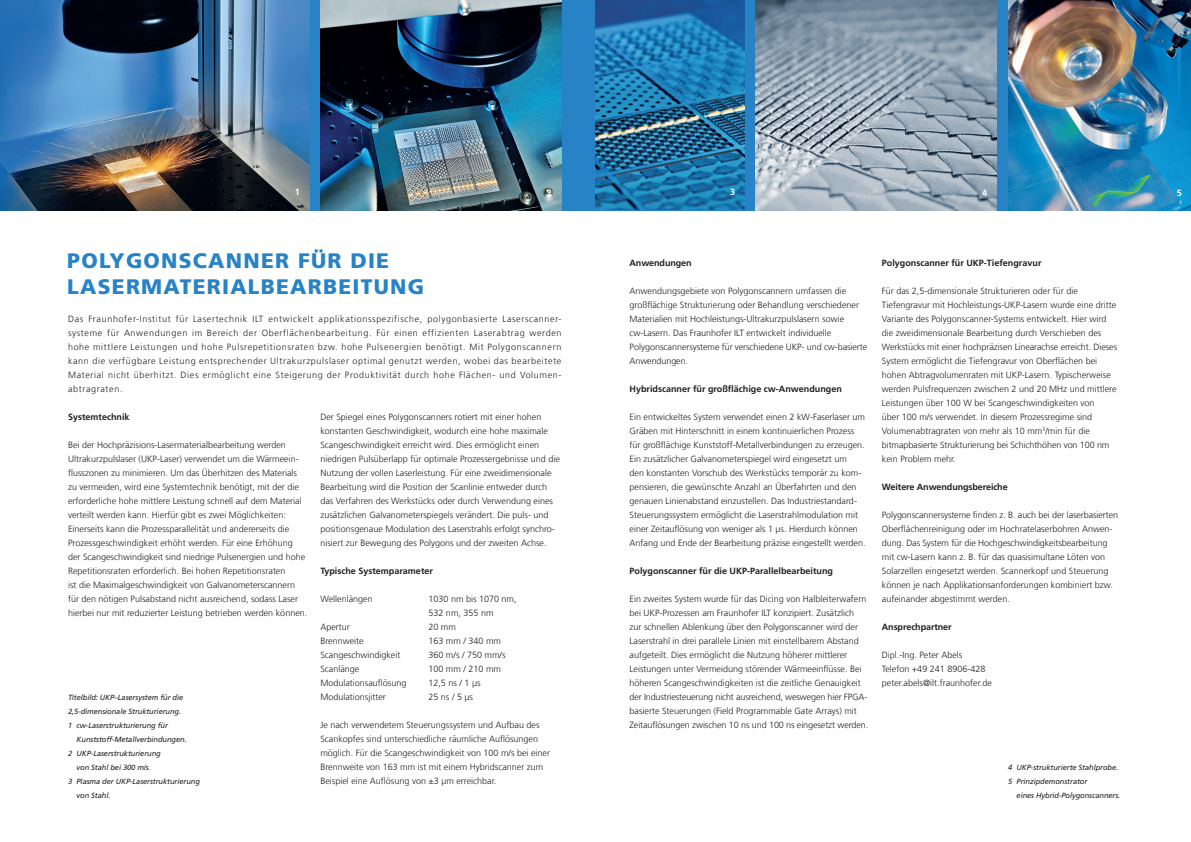
<style>
.page{position:relative;width:1191px;height:842px;background:#fff}
.page>*{position:absolute;margin:0;border:0;box-sizing:border-box;transform-origin:0 0}
.t1{font:900 21px/26px "Frutiger LT Com";letter-spacing:.06em;color:#2783c5}
.t2{font:300 9px/14px "Frutiger LT Com";color:#231f20}
.t3{font:700 9px "Frutiger LT Com";color:#231f20}
.t4{font:700 9px "Frutiger LT Com";color:#fff}
.t5{font:italic 7.5px/14px "Frutiger LT Com";letter-spacing:-.01em;color:#231f20}
</style>
<div class="page">
<div style="left:0;top:0;width:1191px;height:210px;background:#2783c5"></div>
<img style="left:595px;top:0;width:149px;height:210px">
<img style="left:755px;top:0;width:241px;height:210px">
<img style="left:1008px;top:0;width:183px;height:210px">
<img style="left:320px;top:0;width:241px;height:210px">
<img style="left:0;top:0;width:309px;height:210px">
<p class="t4" style="left:295px;top:187px;width:7px">1</p>
<p class="t4" style="left:547px;top:188px;width:7px">2</p>
<p class="t4" style="left:730px;top:187px;width:7px">3</p>
<p class="t4" style="left:982px;top:187px;width:7px">4</p>
<p class="t4" style="left:1176px;top:188px;width:7px">5</p>
<h1 class="t1" style="left:67px;top:247px;width:358px">POLYGONSCANNER FÜR DIE<br>LASERMATERIALBEARBEITUNG</h1>
<p class="t2" style="left:68px;top:312px;width:495px;text-align:justify">Das Fraunhofer-Institut für Lasertechnik ILT entwickelt applikationsspezifische, polygonbasierte Laserscanner&shy;systeme für Anwendungen im Bereich der Oberflächenbearbeitung. Für einen effizienten Laserabtrag werden hohe mittlere Leistungen und hohe Pulsrepetitionsraten bzw. hohe Pulsenergien benötigt. Mit Polygonscannern kann die verfügbare Leistung entsprechender Ultrakurzpulslaser optimal genutzt werden, wobei das bearbeitete Material nicht überhitzt. Dies ermöglicht eine Steigerung der Produktivität durch hohe Flächen- und Volumen&shy;abtragraten.</p>
<p class="t3" style="left:68px;top:412px;width:63px">Systemtechnik</p>
<p class="t2" style="left:68px;top:438px;width:241px">Bei der Hochpräzisions-Lasermaterialbearbeitung werden Ultrakurzpulslaser (UKP-Laser) verwendet um die Wärmeein&shy;flusszonen zu minimieren. Um das Überhitzen des Materials zu vermeiden, wird eine Systemtechnik benötigt, mit der die erforderliche hohe mittlere Leistung schnell auf dem Material verteilt werden kann. Hierfür gibt es zwei Möglichkeiten:<br>Einerseits kann die Prozessparallelität und andererseits die Prozessgeschwindigkeit erhöht werden. Für eine Erhöhung der Scangeschwindigkeit sind niedrige Pulsenergien und hohe Repetitionsraten erforderlich. Bei hohen Repetitionsraten<br>ist die Maximalgeschwindigkeit von Galvanometerscannern für den nötigen Pulsabstand nicht ausreichend, sodass Laser hierbei nur mit reduzierter Leistung betrieben werden können.</p>
<p class="t2" style="left:320px;top:410px;width:241px">Der Spiegel eines Polygonscanners rotiert mit einer hohen konstanten Geschwindigkeit, wodurch eine hohe maximale Scangeschwindigkeit erreicht wird. Dies ermöglicht einen niedrigen Pulsüberlapp für optimale Prozessergebnisse und die Nutzung der vollen Laserleistung. Für eine zweidimensionale Bearbeitung wird die Position der Scanlinie entweder durch das Verfahren des Werkstücks oder durch Verwendung eines zusätzlichen Galvanometerspiegels verändert. Die puls- und positionsgenaue Modulation des Laserstrahls erfolgt synchro&shy;nisiert zur Bewegung des Polygons und der zweiten Achse.</p>
<p class="t3" style="left:320px;top:566px;width:114px">Typische Systemparameter</p>
<p class="t2" style="left:320px;top:592px;width:54px">Wellenlängen</p>
<p class="t2" style="left:428px;top:592px;width:90px">1030 nm bis 1070 nm,<br>532 nm, 355 nm</p>
<p class="t2" style="left:320px;top:620px;width:31px">Apertur</p>
<p class="t2" style="left:428px;top:620px;width:29px">20 mm</p>
<p class="t2" style="left:320px;top:634px;width:45px">Brennweite</p>
<p class="t2" style="left:428px;top:634px;width:74px">163 mm / 340 mm</p>
<p class="t2" style="left:320px;top:648px;width:82px">Scangeschwindigkeit</p>
<p class="t2" style="left:428px;top:648px;width:79px">360 m/s / 750 mm/s</p>
<p class="t2" style="left:320px;top:662px;width:41px">Scanlänge</p>
<p class="t2" style="left:428px;top:662px;width:74px">100 mm / 210 mm</p>
<p class="t2" style="left:320px;top:676px;width:88px">Modulationsauflösung</p>
<p class="t2" style="left:428px;top:676px;width:54px">12,5 ns / 1 μs</p>
<p class="t2" style="left:320px;top:690px;width:67px">Modulationsjitter</p>
<p class="t2" style="left:428px;top:690px;width:46px">25 ns / 5 μs</p>
<p class="t2" style="left:320px;top:718px;width:231px">Je nach verwendetem Steuerungssystem und Aufbau des Scankopfes sind unterschiedliche räumliche Auflösungen möglich. Für die Scangeschwindigkeit von 100 m/s bei einer Brennweite von 163 mm ist mit einem Hybridscanner zum Beispiel eine Auflösung von ±3 µm erreichbar.</p>
<p class="t5" style="left:68px;top:690px;width:117px">Titelbild: UKP–Lasersystem für die<br>2,5-dimensionale Strukturierung.<br>1 cw-Laserstrukturierung für</p>
<p class="t5" style="left:77px;top:732px;width:112px">Kunststoff-Metallverbindungen.</p>
<p class="t5" style="left:68px;top:746px;width:94px">2 UKP-Laserstrukturierung</p>
<p class="t5" style="left:77px;top:760px;width:76px">von Stahl bei 300 m/s.</p>
<p class="t5" style="left:68px;top:774px;width:133px">3 Plasma der UKP-Laserstrukturierung</p>
<p class="t5" style="left:77px;top:788px;width:35px">von Stahl.</p>
<p class="t3" style="left:629px;top:258px;width:64px">Anwendungen</p>
<p class="t2" style="left:629px;top:284px;width:239px">Anwendungsgebiete von Polygonscannern umfassen die großflächige Strukturierung oder Behandlung verschiedener Materialien mit Hochleistungs-Ultrakurzpulslasern sowie cw-Lasern. Das Fraunhofer ILT entwickelt individuelle Polygonscannersysteme für verschiedene UKP- und cw-basierte Anwendungen.</p>
<p class="t3" style="left:629px;top:384px;width:214px">Hybridscanner für großflächige cw-Anwendungen</p>
<p class="t2" style="left:629px;top:410px;width:237px">Ein entwickeltes System verwendet einen 2 kW-Faserlaser um Gräben mit Hinterschnitt in einem kontinuierlichen Prozess für großflächige Kunststoff-Metallverbindungen zu erzeugen.<br>Ein zusätzlicher Galvanometerspiegel wird eingesetzt um<br>den konstanten Vorschub des Werkstücks temporär zu kom&shy;pensieren, die gewünschte Anzahl an Überfahrten und den genauen Linienabstand einzustellen. Das Industriestandard-Steuerungssystem ermöglicht die Laserstrahlmodulation mit einer Zeitauflösung von weniger als 1 µs. Hierdurch können Anfang und Ende der Bearbeitung präzise eingestellt werden.</p>
<p class="t3" style="left:629px;top:566px;width:205px">Polygonscanner für die UKP-Parallelbearbeitung</p>
<p class="t2" style="left:629px;top:592px;width:240px">Ein zweites System wurde für das Dicing von Halbleiterwafern bei UKP-Prozessen am Fraunhofer ILT konzipiert. Zusätzlich zur schnellen Ablenkung über den Polygonscanner wird der Laserstrahl in drei parallele Linien mit einstellbarem Abstand aufgeteilt. Dies ermöglicht die Nutzung höherer mittlerer Leistungen unter Vermeidung störender Wärmeeinflüsse. Bei höheren Scangeschwindigkeiten ist die zeitliche Genauigkeit der Industriesteuerung nicht ausreichend, weswegen hier FPGA&shy;basierte Steuerungen (Field Programmable Gate Arrays) mit Zeitauflösungen zwischen 10 ns und 100 ns eingesetzt werden.</p>
<p class="t3" style="left:882px;top:258px;width:161px">Polygonscanner für UKP-Tiefengravur</p>
<p class="t2" style="left:882px;top:284px;width:237px">Für das 2,5-dimensionale Strukturieren oder für die Tiefengravur mit Hochleistungs-UKP-Lasern wurde eine dritte Variante des Polygonscanner-Systems entwickelt. Hier wird die zweidimensionale Bearbeitung durch Verschieben des Werkstücks mit einer hochpräzisen Linearachse erreicht. Dieses System ermöglicht die Tiefengravur von Oberflächen bei hohen Abtragvolumenraten mit UKP-Lasern. Typischerweise werden Pulsfrequenzen zwischen 2 und 20 MHz und mittlere Leistungen über 100 W bei Scangeschwindigkeiten von<br>über 100 m/s verwendet. In diesem Prozessregime sind Volumenabtragraten von mehr als 10 mm<sup>3</sup>/min für die bitmapbasierte Strukturierung bei Schichthöhen von 100 nm kein Problem mehr.</p>
<p class="t3" style="left:882px;top:482px;width:127px">Weitere Anwendungsbereiche</p>
<p class="t2" style="left:882px;top:508px;width:238px">Polygonscannersysteme finden z. B. auch bei der laserbasierten Oberflächenreinigung oder im Hochratelaserbohren Anwen&shy;dung. Das System für die Hochgeschwindigkeitsbearbeitung mit cw-Lasern kann z. B. für das quasisimultane Löten von Solarzellen eingesetzt werden. Scannerkopf und Steuerung können je nach Applikationsanforderungen kombiniert bzw. aufeinander abgestimmt werden.</p>
<p class="t3" style="left:882px;top:622px;width:71px">Ansprechpartner</p>
<p class="t2" style="left:882px;top:648px;width:112px">Dipl.-Ing. Peter Abels<br>Telefon +49 241 8906-428 peter.abels@ilt.fraunhofer.de</p>
<p class="t5" style="left:1008px;top:760px;width:112px">4 UKP-strukturierte Stahlprobe.<br>5 Prinzipdemonstrator</p>
<p class="t5" style="left:1016px;top:788px;width:105px">eines Hybrid-Polygonscanners.</p>
</div>
